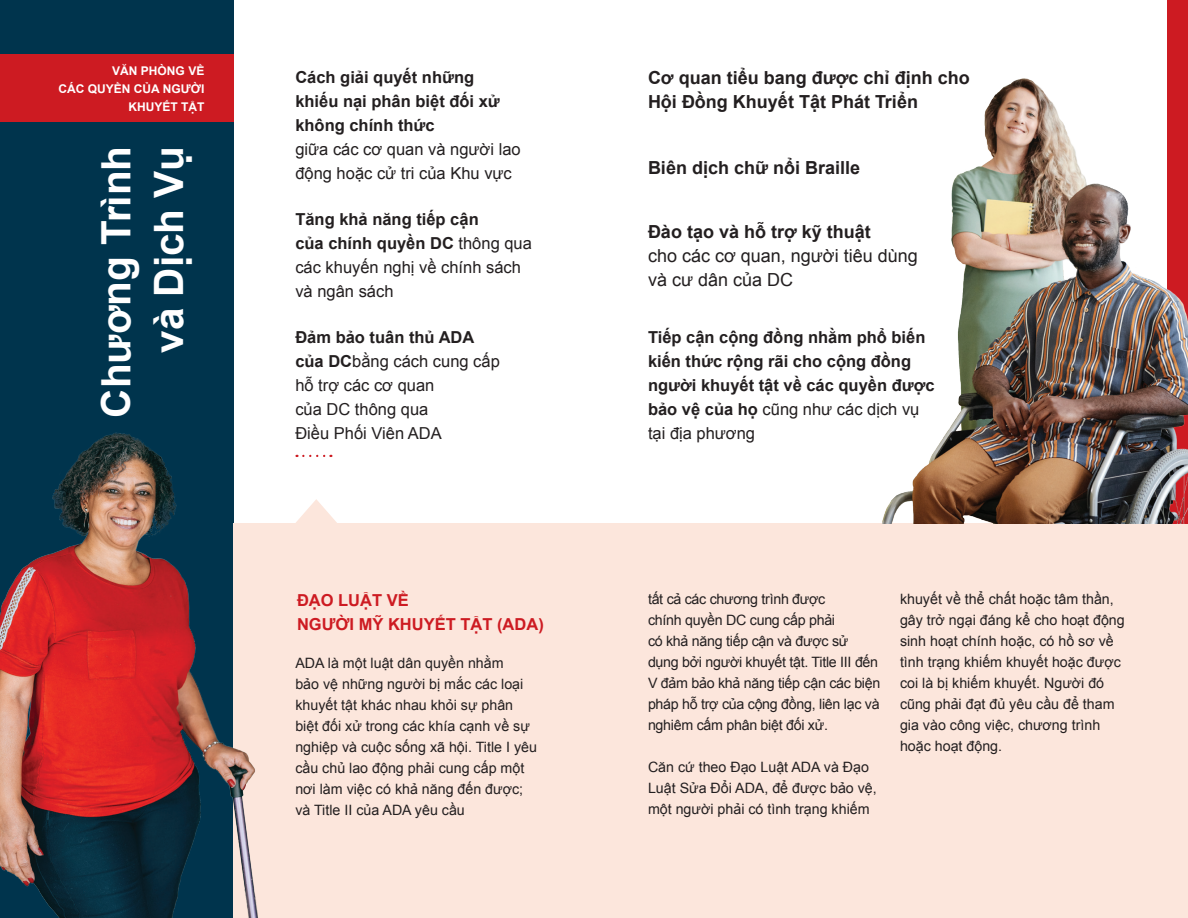
<style>
.page{position:relative;width:1188px;height:918px;background:#fff}
.page>*{position:absolute;margin:0;border:0;box-sizing:border-box;transform-origin:0 0}
.t1{font:700 40.5px/52.5px "Arial";color:#fff;text-align:right}
.t2{font:700 18px/24px "Arial";color:#231f20}
.t3{font:18px/24px "Arial";color:#231f20}
.t4{font:700 16.5px/24px "Arial";color:#231f20}
.t5{font:16.5px/24px "Arial";color:#231f20}
.t6{font:700 16.5px/24px "Arial";color:#cd1b22}
.t7{font:14.25px/21px "Arial";color:#231f20}
.t8{font:14.25px/21px "Arial";letter-spacing:-.02em;color:#231f20}
.t9{font:700 12px/18px "Arial";color:#fff;text-align:right}
.s1{font-weight:400}
.s2{font-weight:700}
</style>
<div class="page">
<div style="left:0;top:0;width:234px;height:918px;background:#00344d"></div>
<div style="left:0;top:54px;width:234px;height:68px;background:#cd1b22"></div>
<div style="left:234px;top:523px;width:954px;height:395px;background:#fce6dc"></div>
<svg style="left:296px;top:499px;width:41px;height:24px"></svg>
<div style="left:1168px;top:0;width:20px;height:523px;background:#cd1b22"></div>
<img style="left:882px;top:67px;width:306px;height:456px">
<img style="left:0;top:432px;width:258px;height:486px">
<svg style="left:297px;top:455px;width:34px;height:2px"></svg>
<p class="t9" style="left:59px;top:62px;width:147px">VĂN PHÒNG VỀ<br>CÁC QUYỀN CỦA NGƯỜI<br>KHUYẾT TẬT</p>
<p class="t1" style="left:91px;top:418px;width:273px;rotate:-90deg">Chương Trình và Dịch Vụ</p>
<p class="t4" style="left:295px;top:66px;width:227px">Cách giải quyết những khiếu nại phân biệt đối xử không chính thức<br><span class="s1">giữa các cơ quan và người lao động hoặc cử tri của Khu vực</span></p>
<p class="t5" style="left:295px;top:207px;width:238px"><span class="s2">Tăng khả năng tiếp cận<br>của chính quyền DC</span> thông qua các khuyến nghị về chính sách và ngân sách</p>
<p class="t5" style="left:295px;top:325px;width:206px"><span class="s2">Đảm bảo tuân thủ ADA của DC</span>bằng cách cung cấp hỗ trợ các cơ quan<br>của DC thông qua<br>Điều Phối Viên ADA</p>
<p class="t2" style="left:648px;top:67px;width:323px">Cơ quan tiểu bang được chỉ định cho<br>Hội Đồng Khuyết Tật Phát Triển</p>
<p class="t2" style="left:648px;top:156px;width:214px">Biên dịch chữ nổi Braille</p>
<p class="t3" style="left:648px;top:220px;width:271px"><span class="s2">Đào tạo và hỗ trợ kỹ thuật<br></span>cho các cơ quan, người tiêu dùng và cư dân của DC</p>
<p class="t4" style="left:648px;top:326px;width:288px">Tiếp cận cộng đồng nhằm phổ biến kiến thức rộng rãi cho cộng đồng người khuyết tật về các quyền được bảo vệ của họ <span class="s1">cũng như các dịch vụ tại địa phương</span></p>
<p class="t6" style="left:297px;top:589px;width:248px">ĐẠO LUẬT VỀ<br>NGƯỜI MỸ KHUYẾT TẬT (ADA)</p>
<p class="t8" style="left:648px;top:589px;width:234px">tất cả các chương trình được<br>chính quyền DC cung cấp phải<br>có khả năng tiếp cận và được sử dụng bởi người khuyết tật. Title III đến<br>V đảm bảo khả năng tiếp cận các biện pháp hỗ trợ của cộng đồng, liên lạc và nghiêm cấm phân biệt đối xử.</p>
<p class="t7" style="left:648px;top:757px;width:230px">Căn cứ theo Đạo Luật ADA và Đạo<br>Luật Sửa Đổi ADA, để được bảo vệ, một người phải có tình trạng khiếm</p>
<p class="t7" style="left:295px;top:653px;width:243px">ADA là một luật dân quyền nhằm<br>bảo vệ những người bị mắc các loại khuyết tật khác nhau khỏi sự phân biệt đối xử trong các khía cạnh về sự nghiệp và cuộc sống xã hội. Title I yêu cầu chủ lao động phải cung cấp một nơi làm việc có khả năng đến được; và Title II của ADA yêu cầu</p>
<p class="t7" style="left:900px;top:589px;width:226px">khuyết về thể chất hoặc tâm thần, gây trở ngại đáng kể cho hoạt động sinh hoạt chính hoặc, có hồ sơ về tình trạng khiếm khuyết hoặc được coi là bị khiếm khuyết. Người đó cũng phải đạt đủ yêu cầu để tham gia vào công việc, chương trình hoặc hoạt động.</p>
</div>
